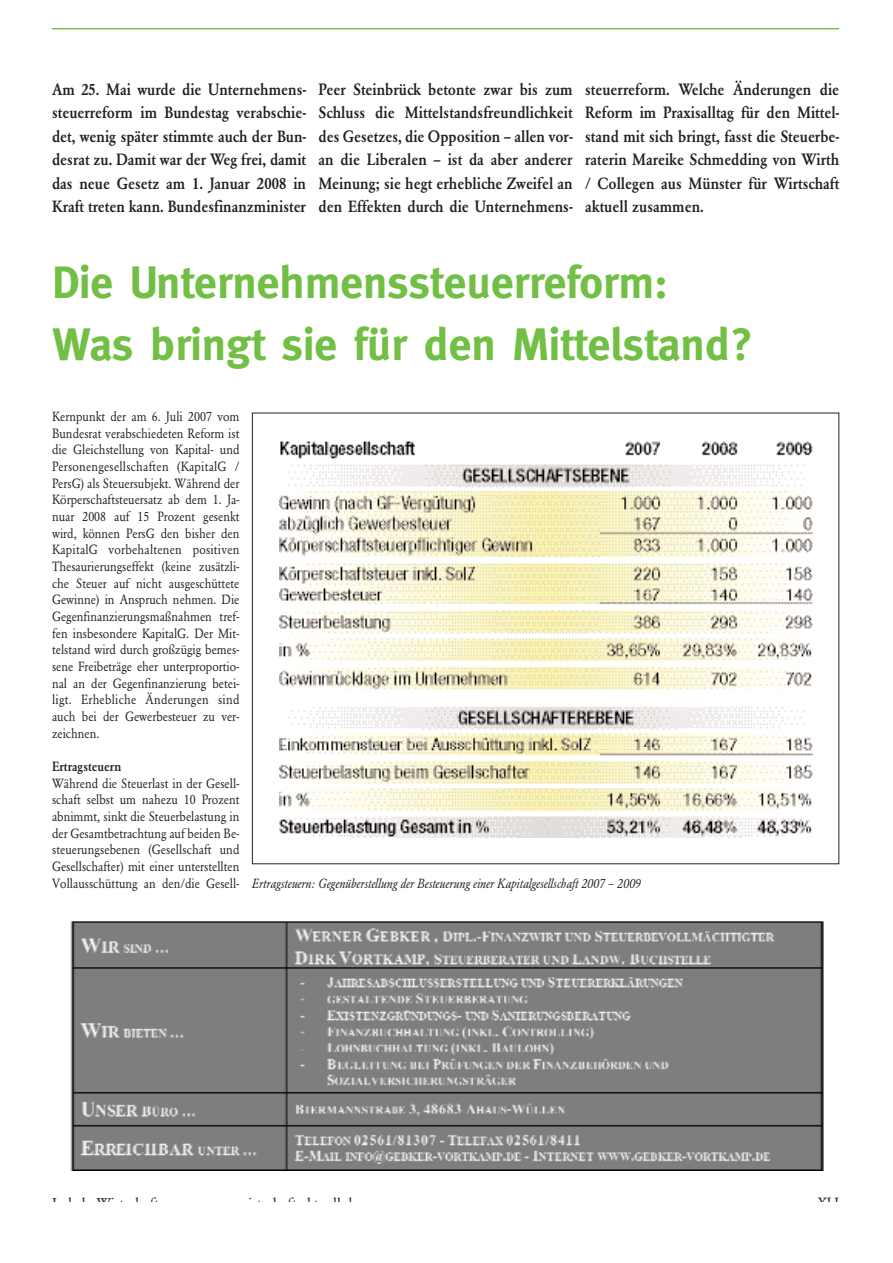
<style>
.page{position:relative;width:893px;height:1263px;background:#fff}
.page>*{position:absolute;margin:0;border:0;box-sizing:border-box;transform-origin:0 0}
.t1{font:700 45.6px/61.8px "Meta";color:#71bf44}
.t2{font:500 16.2px/23.5px "Garamond BE";color:#231f20;text-align:justify;scale:.9 1}
.t3{font:15.45px "Garamond BE";letter-spacing:.125em;color:#231f20;scale:.95 1}
.t4{font:15.45px "Garamond BE";letter-spacing:.385em;color:#231f20;scale:.95 1}
.t5{font:14.7px "Garamond BE";color:#231f20;scale:.95 1}
.t6{font:13.2px/16.6px "Garamond BE";color:#231f20;text-align:justify;scale:.9 1}
.t7{font:italic 13.2px "Garamond BE";color:#231f20;scale:.9 1}
.t8{font:500 13.2px "Garamond BE";color:#231f20;scale:.9 1}
</style>
<div class="page">
<hr style="left:52px;top:28px;width:787px;height:1px;background:#71bf44">
<hr style="left:364px;top:1207px;width:447px;height:1px;background:#71bf44">
<img style="left:279px;top:441px;width:534px;height:153px">
<img style="left:279px;top:594px;width:534px;height:243px">
<img style="left:70px;top:921px;width:754px;height:250px">
<p class="t2" style="left:52px;top:79px;width:284px">Am 25. Mai wurde die Unternehmens&shy;steuerreform im Bundestag verabschie&shy;det, wenig später stimmte auch der Bun&shy;desrat zu. Damit war der Weg frei, damit das neue Gesetz am 1. Januar 2008 in Kraft treten kann. Bundesfinanzminister</p>
<p class="t2" style="left:318px;top:79px;width:284px">Peer Steinbrück betonte zwar bis zum Schluss die Mittelstandsfreundlichkeit des Gesetzes, die Opposition – allen vor&shy;an die Liberalen – ist da aber anderer Meinung; sie hegt erhebliche Zweifel an den Effekten durch die Unternehmens-</p>
<p class="t2" style="left:585px;top:79px;width:284px">steuerreform. Welche Änderungen die Reform im Praxisalltag für den Mittel&shy;stand mit sich bringt, fasst die Steuerbe&shy;raterin Mareike Schmedding von Wirth / Collegen aus Münster für Wirtschaft aktuell zusammen.</p>
<h1 class="t1" style="left:52px;top:256px;width:702px">Die Unternehmenssteuerreform:<br>Was bringt sie für den Mittelstand?</h1>
<p class="t6" style="left:52px;top:409px;width:210px">Kernpunkt der am 6. Juli 2007 vom Bundesrat verabschiedeten Reform ist die Gleichstellung von Kapital- und Personengesellschaften (KapitalG / PersG) als Steuersubjekt. Während der Körperschaftsteuersatz ab dem 1. Ja&shy;nuar 2008 auf 15 Prozent gesenkt wird, können PersG den bisher den KapitalG vorbehaltenen positiven Thesaurierungseffekt (keine zusätzli&shy;che Steuer auf nicht ausgeschüttete Gewinne) in Anspruch nehmen. Die Gegenfinanzierungsmaßnahmen tref&shy;fen insbesondere KapitalG. Der Mit&shy;telstand wird durch großzügig bemes&shy;sene Freibeträge eher unterproportio&shy;nal an der Gegenfinanzierung betei&shy;ligt. Erhebliche Änderungen sind auch bei der Gewerbesteuer zu ver&shy;zeichnen.</p>
<p class="t8" style="left:52px;top:761px;width:78px">Ertragsteuern</p>
<p class="t6" style="left:52px;top:776px;width:210px">Während die Steuerlast in der Gesell&shy;schaft selbst um nahezu 10 Prozent abnimmt, sinkt die Steuerbelastung in der Gesamtbetrachtung auf beiden Be&shy;steuerungsebenen (Gesellschaft und Gesellschafter) mit einer unterstellten Vollausschüttung an den/die Gesell-</p>
<p class="t7" style="left:252px;top:878px;width:433px">Ertragsteuern: Gegenüberstellung der Besteuerung einer Kapitalgesellschaft 2007 – 2009</p>
<p class="t4" style="left:52px;top:1197px;width:114px">Lkl Wit hft</p>
<p class="t3" style="left:248px;top:1197px;width:111px">it hft kt lld</p>
<p class="t5" style="left:817px;top:1197px;width:24px">XLI</p>
</div>
